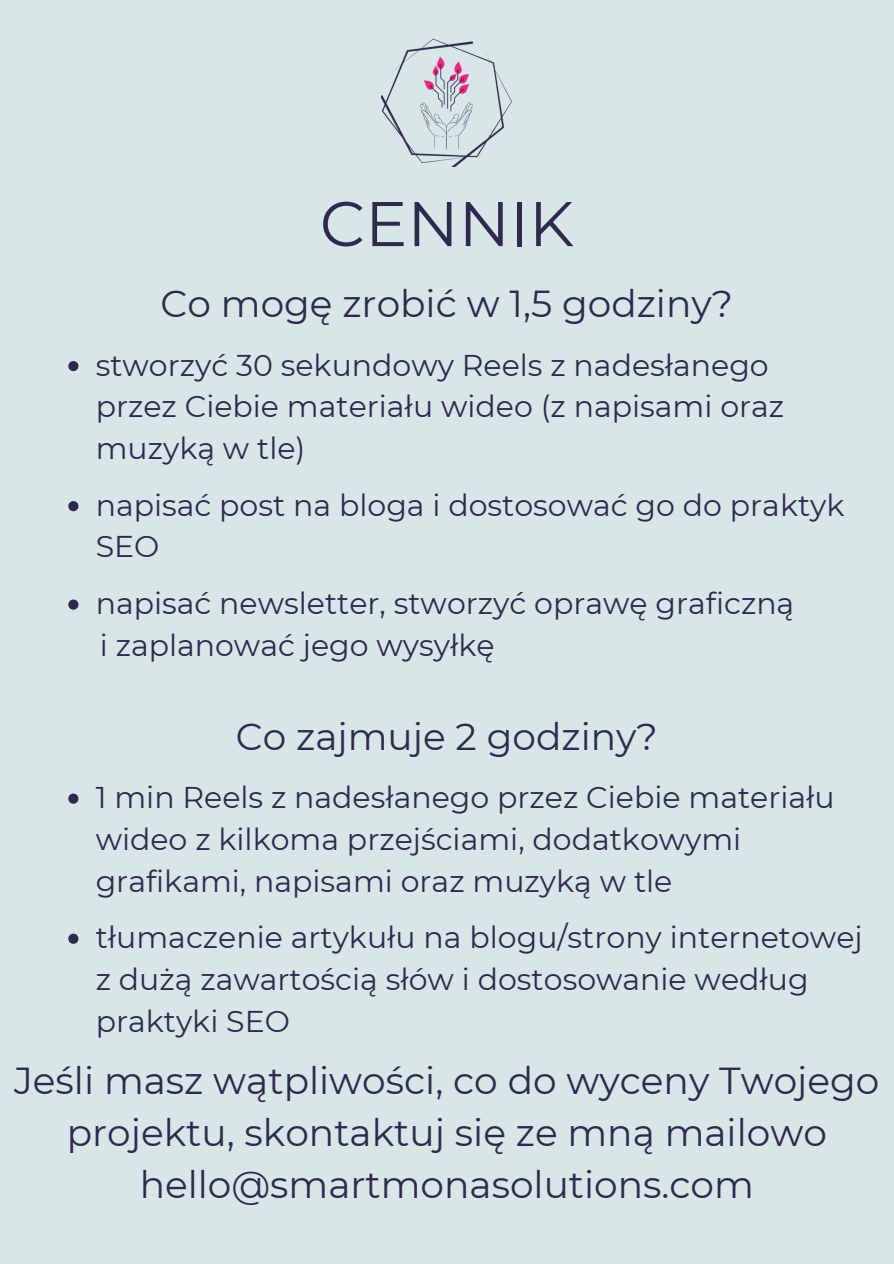
<style>
.page{position:relative;width:894px;height:1264px;background:#fff}
.page>*{position:absolute;margin:0;border:0;box-sizing:border-box;transform-origin:0 0}
.t1{font:63px "Montserrat";color:#2e294e}
.t2{font:37.5px/51.8px "Montserrat";color:#2e294e;text-align:center}
.t3{font:30px/41.7px "Montserrat";color:#2e294e}
</style>
<div class="page">
<div style="left:0;top:0;width:893px;height:1263px;background:#d9e6e8"></div>
<img style="left:382px;top:38px;width:129px;height:128px">
<svg style="left:68px;top:361px;width:10px;height:10px"></svg>
<svg style="left:68px;top:501px;width:10px;height:10px"></svg>
<svg style="left:68px;top:599px;width:10px;height:10px"></svg>
<svg style="left:68px;top:793px;width:10px;height:10px"></svg>
<svg style="left:68px;top:933px;width:10px;height:10px"></svg>
<h1 class="t1" style="left:320px;top:185px;width:255px">CENNIK</h1>
<p class="t2" style="left:160px;top:278px;width:574px">Co mogę zrobić w 1,5 godziny?</p>
<p class="t3" style="left:96px;top:344px;width:689px">stworzyć 30 sekundowy Reels z nadesłanego przez Ciebie materiału wideo (z napisami oraz muzyką w tle)</p>
<p class="t3" style="left:96px;top:484px;width:750px">napisać post na bloga i dostosować go do praktyk<br>SEO</p>
<p class="t3" style="left:96px;top:582px;width:700px">napisać newsletter, stworzyć oprawę graficzną</p>
<p class="t3" style="left:100px;top:624px;width:396px">i zaplanować jego wysyłkę</p>
<h2 class="t2" style="left:236px;top:710px;width:423px">Co zajmuje 2 godziny?</h2>
<p class="t3" style="left:96px;top:776px;width:740px">1 min Reels z nadesłanego przez Ciebie materiału wideo z kilkoma przejściami, dodatkowymi grafikami, napisami oraz muzyką w tle</p>
<p class="t3" style="left:96px;top:916px;width:768px">tłumaczenie artykułu na blogu/strony internetowej z dużą zawartością słów i dostosowanie według praktyki SEO</p>
<h2 class="t2" style="left:14px;top:1055px;width:866px">Jeśli masz wątpliwości, co do wyceny Twojego projektu, skontaktuj się ze mną mailowo hello@smartmonasolutions.com</h2>
</div>
